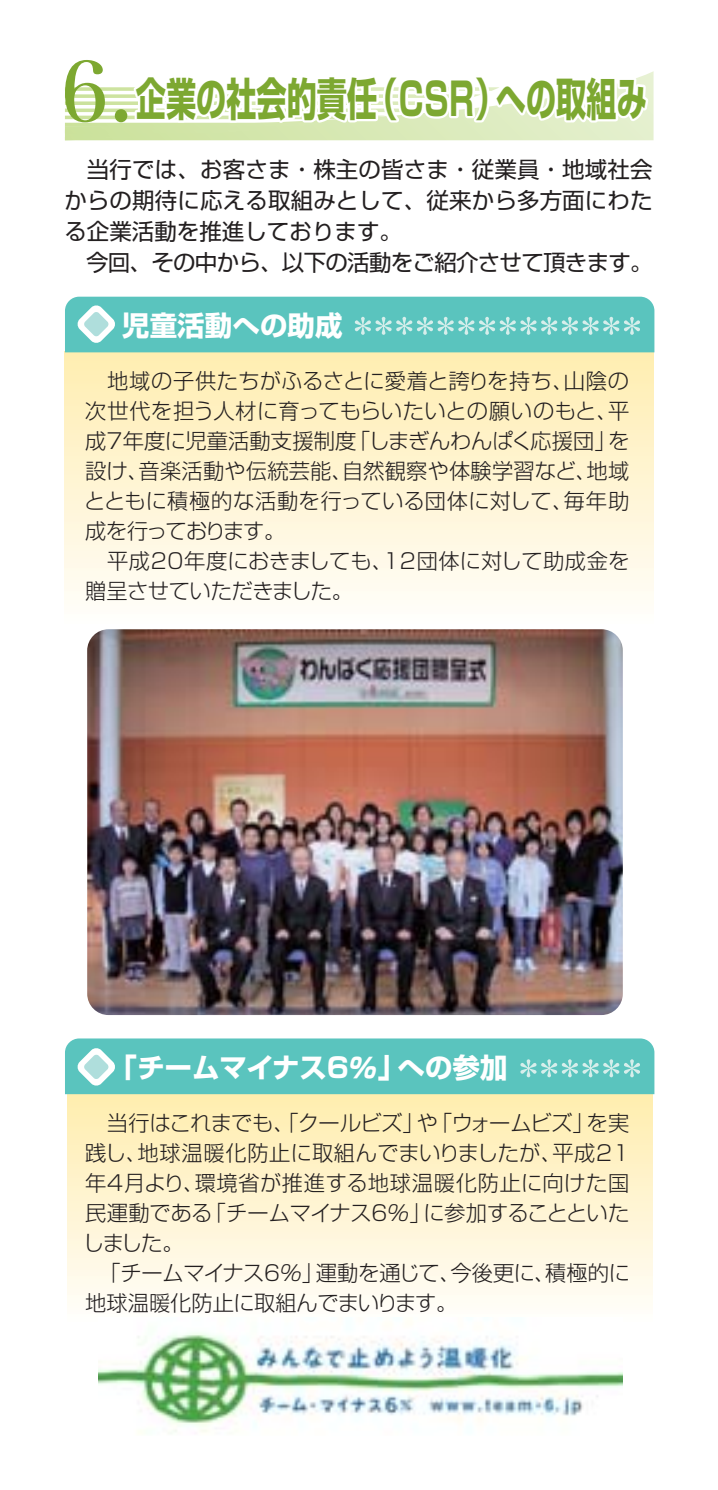
<style>
.page{position:relative;width:718px;height:1490px;background:#fff}
.page>*{position:absolute;margin:0;border:0;box-sizing:border-box;transform-origin:0 0}
.t1{font:700 45px "Shin Go";color:#7da831;scale:.67 1}
.t2{font:700 27.5px "Shin Go";color:#fff}
.t3{font:22.5px/31.2px "Shin Go";letter-spacing:.005em;color:#231f20}
.t4{font:300 21.25px/30px "Shin Go";color:#231f20}
.t5{font:300 21.25px/30px "Shin Go";letter-spacing:-.02em;color:#231f20}
.s1{font-family:"Hira Min DS W5";font-weight:400;font-size:82.5px}
.s2{color:#fff}
</style>
<div class="page">
<div style="left:65px;top:351px;width:588px;height:285px;background:linear-gradient(to bottom,#ffedb0,#fffefe)"></div>
<div style="left:67px;top:1079px;width:586px;height:306px;background:linear-gradient(to bottom,#ffecab,#fff)"></div>
<svg style="left:65px;top:71px;width:588px;height:69px"></svg>
<img style="left:99px;top:1318px;width:523px;height:116px">
<svg style="left:65px;top:297px;width:589px;height:55px;background:#64c7c1"></svg>
<svg style="left:65px;top:1038px;width:589px;height:56px;background:#62c6c1"></svg>
<img style="left:87px;top:629px;width:535px;height:386px;border-radius:21px">
<h1 class="t1" style="left:61px;top:82px;width:875px"><span class="s1">6.</span><span class="s2">企業の社会的責任</span>（ＣＳＲ）への取組み</h1>
<p class="t3" style="left:64px;top:156px;width:589px">　当行では、お客さま・株主の皆さま・従業員・地域社会からの期待に応える取組みとして、従来から多方面にわたる企業活動を推進しております。<br>　今回、その中から、以下の活動をご紹介させて頂きます。</p>
<p class="t2" style="left:122px;top:315px;width:222px">児童活動への助成</p>
<p class="t4" style="left:84px;top:369px;width:546px">　地域の子供たちがふるさとに愛着と誇りを持ち、山陰の次世代を担う人材に育ってもらいたいとの願いのもと、平成7年度に児童活動支援制度「しまぎんわんぱく応援団」を設け、音楽活動や伝統芸能、自然観察や体験学習など、地域とともに積極的な活動を行っている団体に対して、毎年助成を行っております。<br>　平成20年度におきましても、12団体に対して助成金を贈呈させていただきました。</p>
<p class="t2" style="left:110px;top:1057px;width:399px">「チームマイナス6％」への参加</p>
<p class="t4" style="left:83px;top:1111px;width:547px;text-align:justify">　当行はこれまでも、「クールビズ」や「ウォームビズ」を実践し、地球温暖化防止に取組んでまいりましたが、平成21年4月より、環境省が推進する地球温暖化防止に向けた国民運動である「チームマイナス6％」に参加することといたしました。</p>
<p class="t5" style="left:85px;top:1261px;width:546px;text-indent:14px">「チームマイナス6％」運動を通じて、今後更に、積極的に地球温暖化防止に取組んでまいります。</p>
</div>
